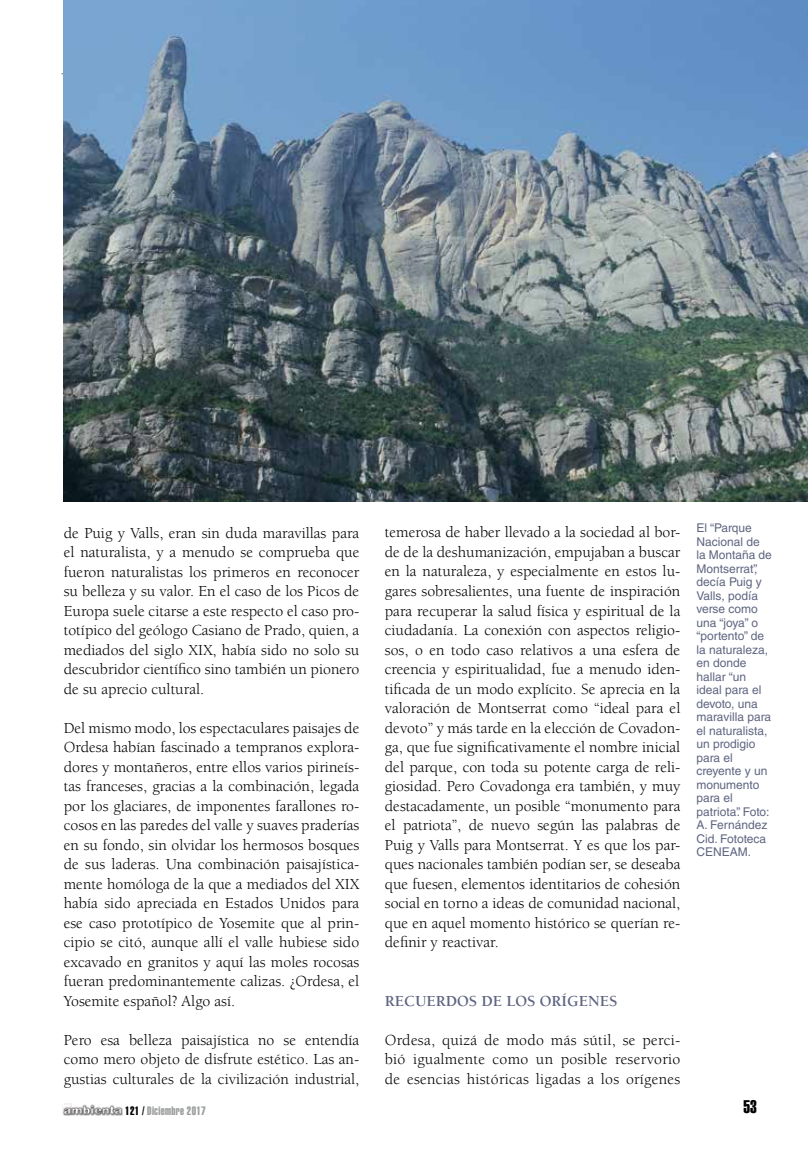
<style>
.page{position:relative;width:808px;height:1149px;background:#fff}
.page>*{position:absolute;margin:0;border:0;box-sizing:border-box;transform-origin:0 0}
.t1{font:18px "Helvetica LT Std Extra Comp";color:#000}
.t2{font:15.75px/19.5px "Berkeley Std";color:#000;text-align:justify}
.t3{font:700 15.75px "Berkeley Std";color:#5f6581}
.t4{font:12px/13.5px "Helvetica LT Std";color:#5f6581}
.t5{font:12px "Helvetica LT Std Extra Comp";letter-spacing:.025em;color:#9c9e9f}
.s1{color:#000}
</style>
<div class="page">
<hr style="left:62px;top:73px;width:635px;height:1px;background:#5f6d27">
<img style="left:62px;top:1103px;width:61px;height:13px">
<img style="left:64px;top:0;width:744px;height:501px">
<p class="t2" style="left:64px;top:523px;width:297px">de Puig y Valls, eran sin duda maravillas para el naturalista, y a menudo se comprueba que fueron naturalistas los primeros en reconocer su belleza y su valor. En el caso de los Picos de Europa suele citarse a este respecto el caso pro&shy;totípico del geólogo Casiano de Prado, quien, a mediados del siglo XIX, había sido no solo su descubridor científico sino también un pionero de su aprecio cultural.</p>
<p class="t2" style="left:64px;top:718px;width:297px">Del mismo modo, los espectaculares paisajes de Ordesa habían fascinado a tempranos explora&shy;dores y montañeros, entre ellos varios pirineís&shy;tas franceses, gracias a la combinación, legada por los glaciares, de imponentes farallones ro&shy;cosos en las paredes del valle y suaves praderías en su fondo, sin olvidar los hermosos bosques de sus laderas. Una combinación paisajística&shy;mente homóloga de la que a mediados del XIX había sido apreciada en Estados Unidos para ese caso prototípico de Yosemite que al prin&shy;cipio se citó, aunque allí el valle hubiese sido excavado en granitos y aquí las moles rocosas fueran predominantemente calizas. ¿Ordesa, el Yosemite español? Algo así.</p>
<p class="t2" style="left:64px;top:1030px;width:297px">Pero esa belleza paisajística no se entendía como mero objeto de disfrute estético. Las an&shy;gustias culturales de la civilización industrial,</p>
<p class="t2" style="left:385px;top:523px;width:297px">temerosa de haber llevado a la sociedad al bor&shy;de de la deshumanización, empujaban a buscar en la naturaleza, y especialmente en estos lu&shy;gares sobresalientes, una fuente de inspiración para recuperar la salud física y espiritual de la ciudadanía. La conexión con aspectos religio&shy;sos, o en todo caso relativos a una esfera de creencia y espiritualidad, fue a menudo iden&shy;tificada de un modo explícito. Se aprecia en la valoración de Montserrat como “ideal para el devoto” y más tarde en la elección de Covadon&shy;ga, que fue significativamente el nombre inicial del parque, con toda su potente carga de reli&shy;giosidad. Pero Covadonga era también, y muy destacadamente, un posible “monumento para el patriota”, de nuevo según las palabras de Puig y Valls para Montserrat. Y es que los par&shy;ques nacionales también podían ser, se deseaba que fuesen, elementos identitarios de cohesión social en torno a ideas de comunidad nacional, que en aquel momento histórico se querían re&shy;definir y reactivar.</p>
<p class="t4" style="left:696px;top:521px;width:77px">El “Parque<br>Nacional de la Montaña de<br>Montserrat”, decía Puig y<br>Valls, podía verse como una “joya” o “portento” de la naturaleza, en donde hallar “un ideal para el devoto, una maravilla para el naturalista, un prodigio para el creyente y un monumento para el patriota”. Foto:<br>A. Fernández<br>Cid. Fototeca<br>CENEAM.</p>
<p class="t3" style="left:385px;top:992px;width:22px">RECUERDOS</p>
<p class="t3" style="left:482px;top:992px;width:36px">DE LOS</p>
<p class="t3" style="left:540px;top:992px;width:38px">ORÍGENES</p>
<p class="t2" style="left:385px;top:1030px;width:297px">Ordesa, quizá de modo más sútil, se perci&shy;bió igualmente como un posible reservorio de esencias históricas ligadas a los orígenes</p>
<p class="t5" style="left:125px;top:1103px;width:82px"><span class="s1">121 /</span> Diciembre 2017</p>
<p class="t1" style="left:744px;top:1095px;width:15px">53</p>
</div>
